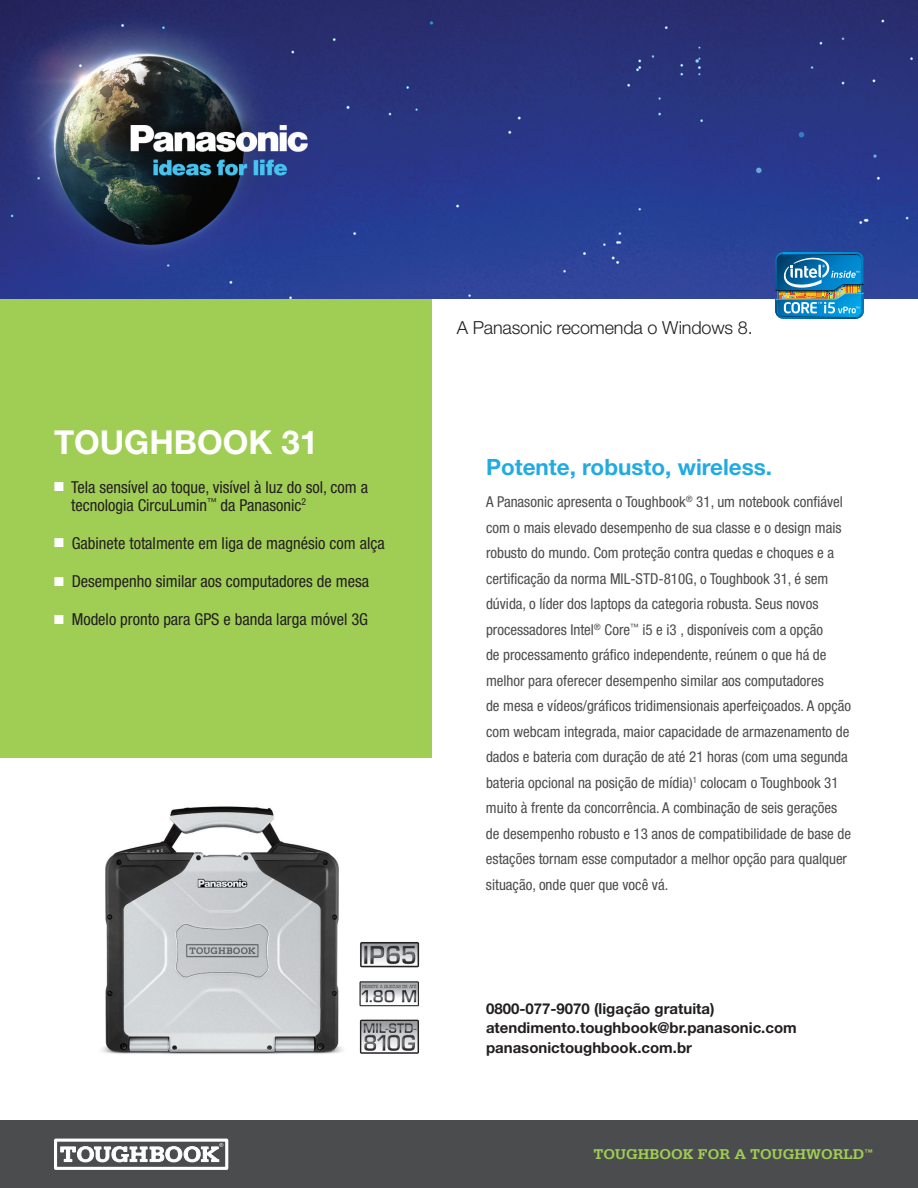
<style>
.page{position:relative;width:918px;height:1188px;background:#fff}
.page>*{position:absolute;margin:0;border:0;box-sizing:border-box;transform-origin:0 0}
.t1{font:700 33px "Helvetica Neue LT Std";color:#fff}
.t2{font:700 22.5px "Helvetica Neue LT Std";color:#22abe2}
.t3{font:300 18px "Helvetica Neue LT Std";letter-spacing:-.01em;color:#231f20}
.t4{font:condensed 16.5px/18px "Helvetica Neue LT Std";color:#231f20}
.t5{font:condensed 15px/25.5px "Helvetica Neue LT Std";color:#4b4c4d}
.t6{font:700 15px/19.5px "Helvetica Neue LT Std";color:#231f20}
.t7{font:700 15px "Serifa Std";color:#a0ce55}
.s1{color:#fff}
</style>
<div class="page">
<img style="left:102px;top:806px;width:241px;height:248px">
<div style="left:0;top:299px;width:432px;height:459px;background:#a0ce55"></div>
<img style="left:0;top:0;width:918px;height:299px">
<div style="left:0;top:1120px;width:918px;height:68px;background:#4b4c4d"></div>
<div style="left:54px;top:1139px;width:174px;height:31px;border:3px solid #fff"></div>
<svg style="left:60px;top:1143px;width:163px;height:19px"></svg>
<img style="left:775px;top:252px;width:89px;height:67px">
<img style="left:360px;top:942px;width:60px;height:26px">
<img style="left:359px;top:1019px;width:60px;height:35px">
<img style="left:359px;top:981px;width:60px;height:26px">
<h1 class="t1" style="left:54px;top:422px;width:266px">TOUGHBOOK 31</h1>
<p class="t4" style="left:71px;top:478px;width:298px;text-indent:-17px"><span class="s1">■</span> Tela sensível ao toque, visível à luz do sol, com a tecnologia CircuLumin<sup>™</sup> da Panasonic<sup>2</sup></p>
<p class="t4" style="left:54px;top:534px;width:332px"><span class="s1">■</span> Gabinete totalmente em liga de magnésio com alça</p>
<p class="t4" style="left:54px;top:572px;width:317px"><span class="s1">■</span> Desempenho similar aos computadores de mesa</p>
<p class="t4" style="left:54px;top:610px;width:316px"><span class="s1">■</span> Modelo pronto para GPS e banda larga móvel 3G</p>
<p class="t3" style="left:457px;top:317px;width:297px">A Panasonic recomenda o Windows 8.</p>
<h2 class="t2" style="left:486px;top:453px;width:288px">Potente, robusto, wireless.</h2>
<p class="t5" style="left:486px;top:489px;width:367px">A Panasonic apresenta o Toughbook<sup>®</sup> 31, um notebook confiável com o mais elevado desempenho de sua classe e o design mais robusto do mundo. Com proteção contra quedas e choques e a certificação da norma MIL-STD-810G, o Toughbook 31, é sem dúvida, o líder dos laptops da categoria robusta. Seus novos processadores Intel<sup>®</sup> Core<sup>™</sup> i5 e i3 , disponíveis com a opção<br>de processamento gráfico independente, reúnem o que há de melhor para oferecer desempenho similar aos computadores<br>de mesa e vídeos/gráficos tridimensionais aperfeiçoados. A opção com webcam integrada, maior capacidade de armazenamento de dados e bateria com duração de até 21 horas (com uma segunda bateria opcional na posição de mídia)<sup>1</sup> colocam o Toughbook 31 muito à frente da concorrência. A combinação de seis gerações de desempenho robusto e 13 anos de compatibilidade de base de estações tornam esse computador a melhor opção para qualquer situação, onde quer que você vá.</p>
<p class="t6" style="left:486px;top:999px;width:312px">0800-077-9070 (ligação gratuita) atendimento.toughbook@br.panasonic.com panasonictoughbook.com.br</p>
<p class="t7" style="left:594px;top:1145px;width:281px">TOUGHBOOK FOR A TOUGHWORLD<sup>™</sup></p>
</div>
